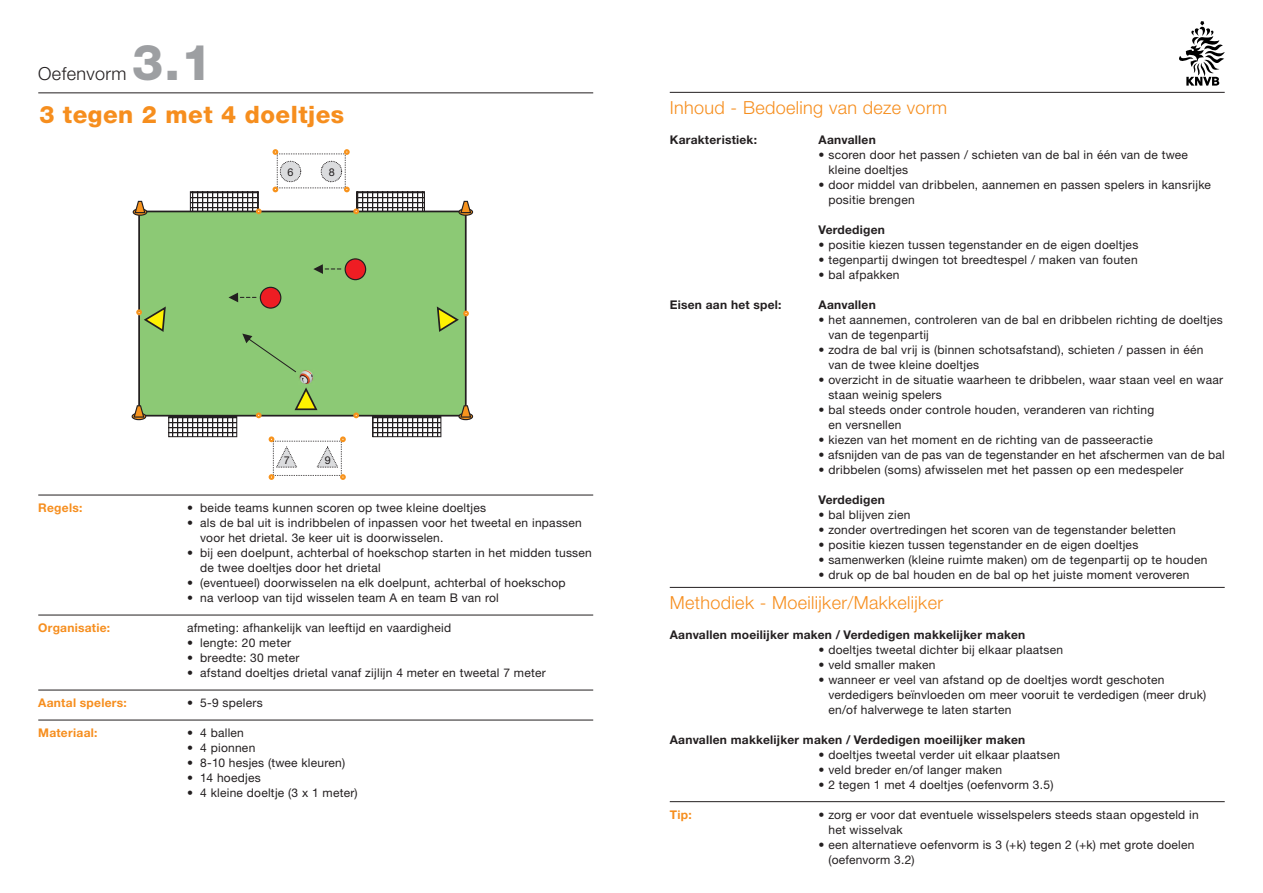
<style>
.page{position:relative;width:1263px;height:893px;background:#fff}
.page>*{position:absolute;margin:0;border:0;box-sizing:border-box;transform-origin:0 0}
.t1{font:800 49.5px "Helvetica Neue";color:#9d9fa2}
.t2{font:800 24px "Helvetica Neue";letter-spacing:.02em;color:#f68e1e}
.t3{font:300 18px "Helvetica Neue";letter-spacing:.02em;color:#f68e1e}
.t4{font:300 18px "Helvetica Neue";letter-spacing:.02em;color:#231f20}
.t5{font:12px/15px "Helvetica Neue CE";letter-spacing:.02em;color:#231f20}
.t6{font:700 12px "Helvetica Neue CE";letter-spacing:.02em;color:#231f20}
.t7{font:700 12px "Helvetica Neue CE";letter-spacing:.02em;color:#f68e1e}
.t8{font:10.8px "Helvetica Neue";color:#231f20}
</style>
<div class="page">
<svg style="left:1179px;top:21px;width:46px;height:65px"></svg>
<hr style="left:38px;top:92px;width:555px;height:1px;background:#231f20">
<hr style="left:38px;top:495px;width:555px;height:1px;background:#231f20">
<hr style="left:38px;top:615px;width:555px;height:1px;background:#231f20">
<hr style="left:38px;top:690px;width:555px;height:1px;background:#231f20">
<hr style="left:38px;top:720px;width:555px;height:1px;background:#231f20">
<hr style="left:670px;top:92px;width:555px;height:1px;background:#231f20">
<hr style="left:670px;top:587px;width:555px;height:1px;background:#231f20">
<hr style="left:670px;top:801px;width:555px;height:1px;background:#231f20">
<div style="left:138px;top:211px;width:329px;height:206px;background:#8cc975"></div>
<svg style="left:294px;top:387px;width:23px;height:23px"></svg>
<svg style="left:228px;top:287px;width:53px;height:22px"></svg>
<svg style="left:313px;top:258px;width:53px;height:22px"></svg>
<svg style="left:132px;top:405px;width:14px;height:15px"></svg>
<svg style="left:458px;top:405px;width:15px;height:15px"></svg>
<svg style="left:458px;top:201px;width:15px;height:15px"></svg>
<svg style="left:133px;top:201px;width:14px;height:15px"></svg>
<svg style="left:242px;top:334px;width:54px;height:38px;background:#86c070"></svg>
<svg style="left:269px;top:436px;width:77px;height:44px"></svg>
<svg style="left:437px;top:306px;width:32px;height:26px"></svg>
<svg style="left:136px;top:306px;width:30px;height:26px"></svg>
<svg style="left:256px;top:412px;width:6px;height:6px"></svg>
<svg style="left:353px;top:412px;width:6px;height:6px"></svg>
<img style="left:298px;top:369px;width:16px;height:15px">
<svg style="left:372px;top:416px;width:69px;height:21px"></svg>
<svg style="left:168px;top:416px;width:69px;height:21px"></svg>
<svg style="left:190px;top:191px;width:72px;height:23px"></svg>
<svg style="left:272px;top:149px;width:153px;height:65px"></svg>
<h1 class="t1" style="left:132px;top:33px;width:81px">3.1</h1>
<h2 class="t2" style="left:39px;top:100px;width:306px">3 tegen 2 met 4 doeltjes</h2>
<h3 class="t4" style="left:38px;top:62px;width:90px">Oefenvorm</h3>
<p class="t8" style="left:287px;top:165px;width:8px">6</p>
<p class="t8" style="left:329px;top:165px;width:8px">8</p>
<p class="t8" style="left:284px;top:453px;width:8px">7</p>
<p class="t8" style="left:325px;top:454px;width:8px">9</p>
<p class="t7" style="left:38px;top:501px;width:46px">Regels:</p>
<p class="t5" style="left:187px;top:501px;width:300px">• beide teams kunnen scoren op twee kleine doeltjes</p>
<p class="t5" style="left:200px;top:516px;width:383px;text-indent:-13px">• als de bal uit is indribbelen of inpassen voor het tweetal en inpassen voor het drietal. 3e keer uit is doorwisselen.</p>
<p class="t5" style="left:200px;top:546px;width:393px;text-indent:-13px">• bij een doelpunt, achterbal of hoekschop starten in het midden tussen de twee doeltjes door het drietal</p>
<p class="t5" style="left:187px;top:576px;width:380px">• (eventueel) doorwisselen na elk doelpunt, achterbal of hoekschop</p>
<p class="t5" style="left:187px;top:591px;width:313px">• na verloop van tijd wisselen team A en team B van rol</p>
<p class="t7" style="left:38px;top:621px;width:73px">Organisatie:</p>
<p class="t5" style="left:187px;top:621px;width:265px">afmeting: afhankelijk van leeftijd en vaardigheid</p>
<p class="t5" style="left:187px;top:636px;width:105px">• lengte: 20 meter</p>
<p class="t5" style="left:187px;top:651px;width:114px">• breedte: 30 meter</p>
<p class="t5" style="left:187px;top:666px;width:360px">• afstand doeltjes drietal vanaf zijlijn 4 meter en tweetal 7 meter</p>
<p class="t7" style="left:38px;top:696px;width:90px">Aantal spelers:</p>
<p class="t5" style="left:187px;top:696px;width:77px">• 5-9 spelers</p>
<p class="t7" style="left:38px;top:726px;width:61px">Materiaal:</p>
<p class="t5" style="left:187px;top:726px;width:58px">• 4 ballen</p>
<p class="t5" style="left:187px;top:741px;width:70px">• 4 pionnen</p>
<p class="t5" style="left:187px;top:756px;width:160px">• 8-10 hesjes (twee kleuren)</p>
<p class="t5" style="left:187px;top:771px;width:75px">• 14 hoedjes</p>
<p class="t5" style="left:187px;top:786px;width:172px">• 4 kleine doeltje (3 x 1 meter)</p>
<h3 class="t3" style="left:670px;top:97px;width:279px">Inhoud - Bedoeling van deze vorm</h3>
<p class="t6" style="left:670px;top:132px;width:89px">Karakteristiek:</p>
<p class="t6" style="left:819px;top:132px;width:59px">Aanvallen</p>
<p class="t5" style="left:828px;top:147px;width:361px;text-indent:-10px">• scoren door het passen / schieten van de bal in één van de twee kleine doeltjes</p>
<p class="t5" style="left:828px;top:177px;width:384px;text-indent:-10px">• door middel van dribbelen, aannemen en passen spelers in kansrijke positie brengen</p>
<p class="t6" style="left:818px;top:222px;width:68px">Verdedigen</p>
<p class="t5" style="left:818px;top:237px;width:321px">• positie kiezen tussen tegenstander en de eigen doeltjes</p>
<p class="t5" style="left:818px;top:252px;width:321px">• tegenpartij dwingen tot breedtespel / maken van fouten</p>
<p class="t5" style="left:818px;top:267px;width:82px">• bal afpakken</p>
<p class="t6" style="left:670px;top:297px;width:113px">Eisen aan het spel:</p>
<p class="t6" style="left:818px;top:297px;width:59px">Aanvallen</p>
<p class="t5" style="left:828px;top:312px;width:396px;text-indent:-10px">• het aannemen, controleren van de bal en dribbelen richting de doeltjes van de tegenpartij</p>
<p class="t5" style="left:828px;top:342px;width:377px;text-indent:-10px">• zodra de bal vrij is (binnen schotsafstand), schieten / passen in één van de twee kleine doeltjes</p>
<p class="t5" style="left:828px;top:372px;width:396px;text-indent:-10px">• overzicht in de situatie waarheen te dribbelen, waar staan veel en waar staan weinig spelers</p>
<p class="t5" style="left:828px;top:402px;width:327px;text-indent:-10px">• bal steeds onder controle houden, veranderen van richting en versnellen</p>
<p class="t5" style="left:818px;top:432px;width:336px">• kiezen van het moment en de richting van de passeeractie</p>
<p class="t5" style="left:818px;top:447px;width:408px">• afsnijden van de pas van de tegenstander en het afschermen van de bal</p>
<p class="t5" style="left:818px;top:462px;width:366px">• dribbelen (soms) afwisselen met het passen op een medespeler</p>
<p class="t6" style="left:818px;top:492px;width:68px">Verdedigen</p>
<p class="t5" style="left:818px;top:507px;width:93px">• bal blijven zien</p>
<p class="t5" style="left:818px;top:522px;width:359px">• zonder overtredingen het scoren van de tegenstander beletten</p>
<p class="t5" style="left:818px;top:537px;width:321px">• positie kiezen tussen tegenstander en de eigen doeltjes</p>
<p class="t5" style="left:818px;top:552px;width:390px">• samenwerken (kleine ruimte maken) om de tegenpartij op te houden</p>
<p class="t5" style="left:818px;top:567px;width:373px">• druk op de bal houden en de bal op het juiste moment veroveren</p>
<h3 class="t3" style="left:670px;top:592px;width:275px">Methodiek - Moeilijker/Makkelijker</h3>
<p class="t6" style="left:670px;top:627px;width:357px">Aanvallen moeilijker maken / Verdedigen makkelijker maken</p>
<p class="t5" style="left:819px;top:642px;width:246px">• doeltjes tweetal dichter bij elkaar plaatsen</p>
<p class="t5" style="left:819px;top:657px;width:118px">• veld smaller maken</p>
<p class="t5" style="left:828px;top:672px;width:379px;text-indent:-10px">• wanneer er veel van afstand op de doeltjes wordt geschoten verdedigers beïnvloeden om meer vooruit te verdedigen (meer druk) en/of halverwege te laten starten</p>
<p class="t6" style="left:670px;top:732px;width:357px">Aanvallen makkelijker maken / Verdedigen moeilijker maken</p>
<p class="t5" style="left:819px;top:747px;width:243px">• doeltjes tweetal verder uit elkaar plaatsen</p>
<p class="t5" style="left:819px;top:762px;width:185px">• veld breder en/of langer maken</p>
<p class="t5" style="left:819px;top:777px;width:236px">• 2 tegen 1 met 4 doeltjes (oefenvorm 3.5)</p>
<p class="t7" style="left:670px;top:807px;width:24px">Tip:</p>
<p class="t5" style="left:828px;top:807px;width:372px;text-indent:-10px">• zorg er voor dat eventuele wisselspelers steeds staan opgesteld in het wisselvak</p>
<p class="t5" style="left:828px;top:837px;width:368px;text-indent:-10px">• een alternatieve oefenvorm is 3 (+k) tegen 2 (+k) met grote doelen (oefenvorm 3.2)</p>
</div>
